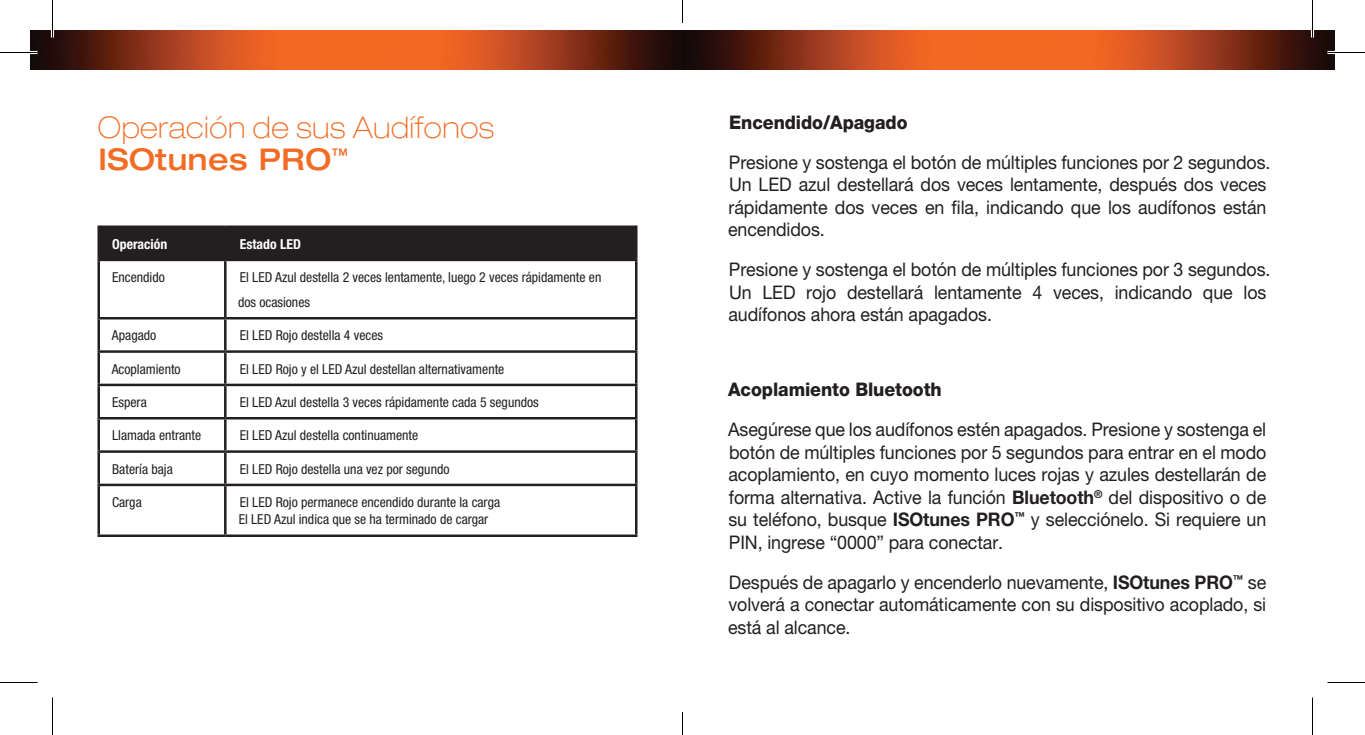
<style>
.page{position:relative;width:1365px;height:735px;background:#fff}
.page>*{position:absolute;margin:0;border:0;box-sizing:border-box;transform-origin:0 0}
.t1{font:100 expanded 30px/32.5px "Helvetica Neue";letter-spacing:.02em;color:#f36c24;scale:.95 1}
.t2{font:18.75px/22.5px "Helvetica Neue";letter-spacing:-.005em;color:#231f20;scale:.95 1}
.t3{font:800 18.75px "Helvetica Neue";letter-spacing:-.005em;color:#231f20;scale:.95 1}
.t4{font:condensed 13.75px/25px "Helvetica Neue";color:#231f20}
.t5{font:700 condensed 13.75px "Helvetica Neue";color:#fff}
.s1{font-weight:500}
.s2{font-weight:700}
</style>
<div class="page">
<img style="left:30px;top:30px;width:1305px;height:40px">
<div style="left:100px;top:228px;width:535px;height:31px;background:#231f20"></div>
<hr style="left:98px;top:225px;width:127px;height:3px;background:#231f20">
<hr style="left:98px;top:228px;width:2px;height:31px;background:#231f20">
<hr style="left:225px;top:225px;width:413px;height:3px;background:#231f20">
<hr style="left:224px;top:228px;width:3px;height:31px;background:#231f20">
<hr style="left:635px;top:228px;width:3px;height:31px;background:#231f20">
<hr style="left:98px;top:259px;width:127px;height:2px;background:#231f20">
<hr style="left:98px;top:261px;width:2px;height:56px;background:#231f20">
<hr style="left:225px;top:259px;width:413px;height:2px;background:#231f20">
<hr style="left:224px;top:261px;width:3px;height:56px;background:#231f20">
<hr style="left:635px;top:261px;width:3px;height:56px;background:#231f20">
<hr style="left:98px;top:317px;width:127px;height:3px;background:#231f20">
<hr style="left:98px;top:320px;width:2px;height:30px;background:#231f20">
<hr style="left:225px;top:317px;width:413px;height:3px;background:#231f20">
<hr style="left:224px;top:320px;width:3px;height:30px;background:#231f20">
<hr style="left:635px;top:320px;width:3px;height:30px;background:#231f20">
<hr style="left:98px;top:350px;width:127px;height:3px;background:#231f20">
<hr style="left:98px;top:353px;width:2px;height:31px;background:#231f20">
<hr style="left:225px;top:350px;width:413px;height:3px;background:#231f20">
<hr style="left:224px;top:353px;width:3px;height:31px;background:#231f20">
<hr style="left:635px;top:353px;width:3px;height:31px;background:#231f20">
<hr style="left:98px;top:384px;width:127px;height:2px;background:#231f20">
<hr style="left:98px;top:386px;width:2px;height:31px;background:#231f20">
<hr style="left:225px;top:384px;width:413px;height:2px;background:#231f20">
<hr style="left:224px;top:386px;width:3px;height:31px;background:#231f20">
<hr style="left:635px;top:386px;width:3px;height:31px;background:#231f20">
<hr style="left:98px;top:417px;width:127px;height:3px;background:#231f20">
<hr style="left:98px;top:420px;width:2px;height:30px;background:#231f20">
<hr style="left:225px;top:417px;width:413px;height:3px;background:#231f20">
<hr style="left:224px;top:420px;width:3px;height:30px;background:#231f20">
<hr style="left:635px;top:420px;width:3px;height:30px;background:#231f20">
<hr style="left:98px;top:450px;width:127px;height:3px;background:#231f20">
<hr style="left:98px;top:453px;width:2px;height:31px;background:#231f20">
<hr style="left:225px;top:450px;width:413px;height:3px;background:#231f20">
<hr style="left:224px;top:453px;width:3px;height:31px;background:#231f20">
<hr style="left:635px;top:453px;width:3px;height:31px;background:#231f20">
<hr style="left:98px;top:484px;width:127px;height:2px;background:#231f20">
<hr style="left:98px;top:486px;width:2px;height:49px;background:#231f20">
<hr style="left:225px;top:484px;width:413px;height:2px;background:#231f20">
<hr style="left:224px;top:486px;width:3px;height:49px;background:#231f20">
<hr style="left:635px;top:486px;width:3px;height:49px;background:#231f20">
<hr style="left:98px;top:535px;width:127px;height:2px;background:#231f20">
<hr style="left:225px;top:535px;width:413px;height:2px;background:#231f20">
<hr style="left:0;top:51px;width:38px;height:3px;background:#fff">
<hr style="left:1328px;top:51px;width:37px;height:3px;background:#fff">
<hr style="left:51px;top:0;width:3px;height:38px;background:#fff">
<hr style="left:1311px;top:0;width:3px;height:38px;background:#fff">
<hr style="left:0;top:52px;width:38px;height:1px;background:#000">
<hr style="left:1328px;top:52px;width:37px;height:1px;background:#000">
<hr style="left:0;top:682px;width:38px;height:1px;background:#000">
<hr style="left:1328px;top:682px;width:37px;height:1px;background:#000">
<hr style="left:52px;top:0;width:1px;height:38px;background:#000">
<hr style="left:52px;top:698px;width:1px;height:37px;background:#000">
<hr style="left:1312px;top:0;width:1px;height:38px;background:#000">
<hr style="left:1312px;top:698px;width:1px;height:37px;background:#000">
<svg style="left:682px;top:0;width:1px;height:22px"></svg>
<svg style="left:682px;top:712px;width:1px;height:23px"></svg>
<h1 class="t1" style="left:98px;top:111px;width:419px">Operación de sus Audífonos<br><span class="s1">ISOtunes PRO</span><sup>™</sup></h1>
<p class="t5" style="left:112px;top:235px;width:57px">Operación</p>
<p class="t5" style="left:240px;top:235px;width:63px">Estado LED</p>
<p class="t4" style="left:112px;top:265px;width:54px">Encendido</p>
<p class="t4" style="left:238px;top:265px;width:365px">El LED Azul destella 2 veces lentamente, luego 2 veces rápidamente en dos ocasiones</p>
<p class="t4" style="left:112px;top:323px;width:46px">Apagado</p>
<p class="t4" style="left:240px;top:323px;width:145px">El LED Rojo destella 4 veces</p>
<p class="t4" style="left:112px;top:356px;width:70px">Acoplamiento</p>
<p class="t4" style="left:240px;top:356px;width:266px">El LED Rojo y el LED Azul destellan alternativamente</p>
<p class="t4" style="left:112px;top:390px;width:36px">Espera</p>
<p class="t4" style="left:240px;top:390px;width:300px">El LED Azul destella 3 veces rápidamente cada 5 segundos</p>
<p class="t4" style="left:112px;top:423px;width:91px">Llamada entrante</p>
<p class="t4" style="left:240px;top:423px;width:180px">El LED Azul destella continuamente</p>
<p class="t4" style="left:112px;top:456px;width:62px">Batería baja</p>
<p class="t4" style="left:240px;top:456px;width:211px">El LED Rojo destella una vez por segundo</p>
<p class="t4" style="left:112px;top:490px;width:31px">Carga</p>
<p class="t4" style="left:239px;top:493px;width:263px;line-height:17.5px">El LED Rojo permanece encendido durante la carga<br>El LED Azul indica que se ha terminado de cargar</p>
<p class="t3" style="left:729px;top:111px;width:189px">Encendido/Apagado</p>
<p class="t2" style="left:728px;top:151px;width:572px">Presione y sostenga el botón de múltiples funciones por 2 segundos.<br>Un LED azul destellará dos veces lentamente, después dos veces rápidamente dos veces en fila, indicando que los audífonos están encendidos.</p>
<p class="t2" style="left:728px;top:258px;width:572px">Presione y sostenga el botón de múltiples funciones por 3 segundos.<br>Un LED rojo destellará lentamente 4 veces, indicando que los audífonos ahora están apagados.</p>
<p class="t3" style="left:728px;top:379px;width:226px">Acoplamiento Bluetooth</p>
<p class="t2" style="left:728px;top:418px;width:568px;text-align:justify">Asegúrese que los audífonos estén apagados. Presione y sostenga el botón de múltiples funciones por 5 segundos para entrar en el modo acoplamiento, en cuyo momento luces rojas y azules destellarán de forma alternativa. Active la función <span class="s2">Bluetooth</span><sup>®</sup> del dispositivo o de su teléfono, busque <span class="s2">ISOtunes PRO</span><sup>™</sup> y selecciónelo. Si requiere un PIN, ingrese “0000” para conectar.</p>
<p class="t2" style="left:728px;top:571px;width:568px;text-align:justify">Después de apagarlo y encenderlo nuevamente, <span class="s2">ISOtunes PRO</span><sup>™</sup> se volverá a conectar automáticamente con su dispositivo acoplado, si está al alcance.</p>
</div>
